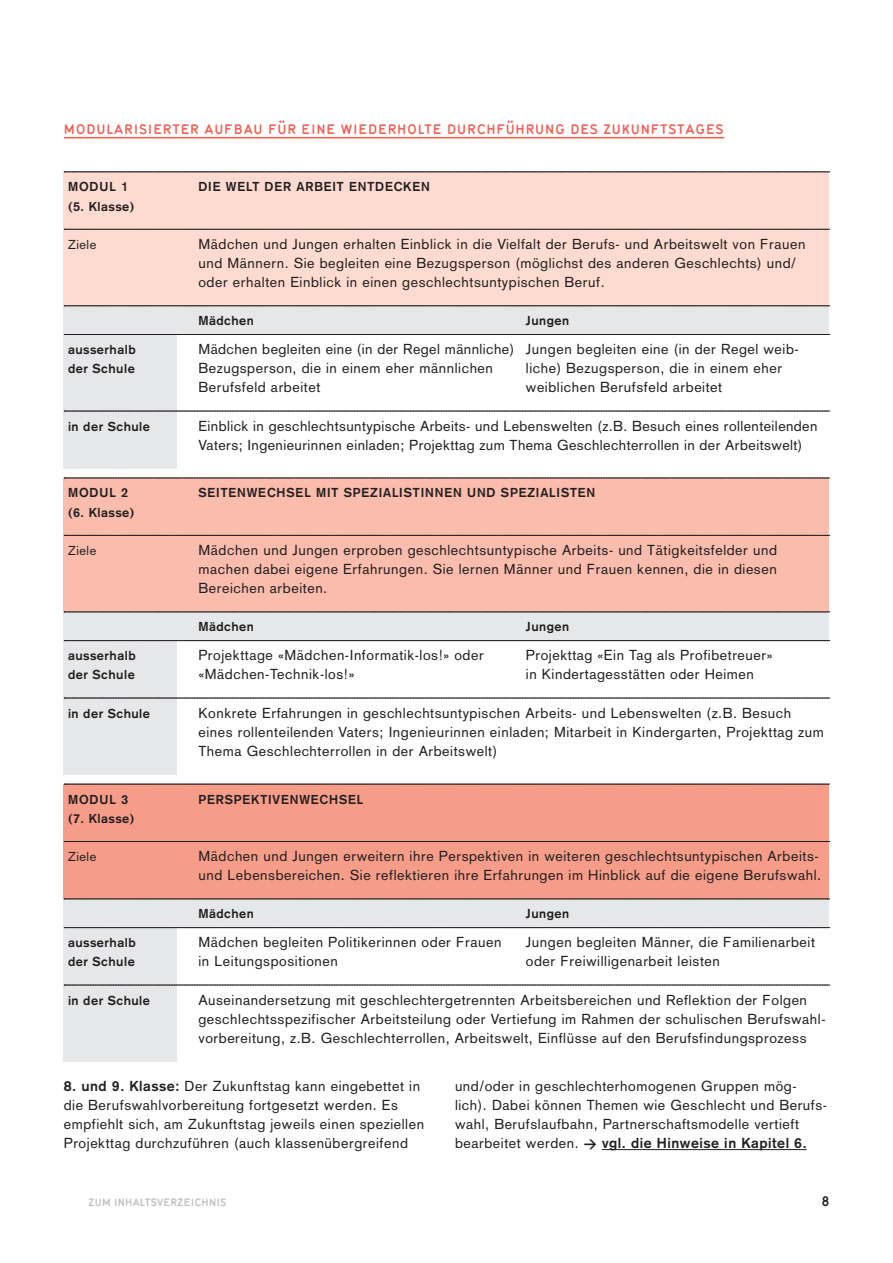
<style>
.page{position:relative;width:893px;height:1263px;background:#fff}
.page>*{position:absolute;margin:0;border:0;box-sizing:border-box;transform-origin:0 0}
.t1{font:14.25px/19.2px "Akzidenz Grotesk";letter-spacing:.04em;color:#231f20}
.t2{font:13.5px "Typ 1451 Boldi";letter-spacing:.06em;color:#f15e54}
.t3{font:13.5px "Typ 1451 Boldi";color:#231f20}
.t4{font:700 12.75px/19.2px "Akzidenz Grotesk";letter-spacing:.04em;color:#231f20}
.t5{font:12.75px "Akzidenz Grotesk";letter-spacing:.04em;color:#231f20}
.t6{font:10.5px "Typ 1451 Boldi";letter-spacing:.02em;color:#bcbdc0}
.s1{font-weight:700}
.s2{font-family:"DIN";font-weight:700;font-size:12.75px}
</style>
<div class="page">
<div style="left:64px;top:306px;width:113px;height:163px;background:#e6e7e9"></div>
<div style="left:64px;top:612px;width:113px;height:163px;background:#e6e7e9"></div>
<div style="left:64px;top:918px;width:113px;height:144px;background:#e6e7e9"></div>
<div style="left:64px;top:306px;width:765px;height:28px;background:#e6e7e9"></div>
<div style="left:64px;top:612px;width:765px;height:28px;background:#e6e7e9"></div>
<div style="left:64px;top:899px;width:765px;height:29px;background:#e6e7e9"></div>
<div style="left:64px;top:172px;width:765px;height:134px;background:#fddbd0"></div>
<div style="left:64px;top:478px;width:765px;height:134px;background:#fabcac"></div>
<div style="left:64px;top:784px;width:765px;height:115px;background:#f69d8a"></div>
<svg style="left:64px;top:171px;width:766px;height:1px"></svg>
<svg style="left:64px;top:229px;width:766px;height:1px"></svg>
<svg style="left:64px;top:305px;width:766px;height:1px"></svg>
<svg style="left:64px;top:334px;width:766px;height:1px"></svg>
<svg style="left:64px;top:411px;width:766px;height:1px"></svg>
<svg style="left:64px;top:478px;width:766px;height:1px"></svg>
<svg style="left:64px;top:535px;width:766px;height:1px"></svg>
<svg style="left:64px;top:611px;width:766px;height:1px"></svg>
<svg style="left:64px;top:640px;width:766px;height:1px"></svg>
<svg style="left:64px;top:698px;width:766px;height:1px"></svg>
<svg style="left:64px;top:784px;width:766px;height:1px"></svg>
<svg style="left:64px;top:841px;width:766px;height:1px"></svg>
<svg style="left:64px;top:898px;width:766px;height:1px"></svg>
<svg style="left:64px;top:927px;width:766px;height:1px"></svg>
<svg style="left:64px;top:985px;width:766px;height:1px"></svg>
<svg style="left:65px;top:137px;width:659px;height:1px"></svg>
<hr style="left:602px;top:1149px;width:205px;height:1px;background:#231f20">
<p class="t2" style="left:64px;top:120px;width:661px">MODULARISIERTER AUFBAU FÜR EIN E WIEDERHOLTE DURCHFÜHRUNG DES ZUKUNFTSTAGES</p>
<p class="t4" style="left:68px;top:177px;width:68px">Modul 1 (5. Klasse)</p>
<p class="t5" style="left:68px;top:237px;width:30px">Ziele</p>
<p class="t4" style="left:68px;top:340px;width:69px">ausserhalb der Schule</p>
<p class="t4" style="left:68px;top:416px;width:83px">in der Schule</p>
<p class="t4" style="left:68px;top:483px;width:68px">Modul 2 (6. Klasse)</p>
<p class="t5" style="left:68px;top:543px;width:30px">Ziele</p>
<p class="t4" style="left:68px;top:646px;width:69px">ausserhalb der Schule</p>
<p class="t4" style="left:68px;top:703px;width:83px">in der Schule</p>
<p class="t4" style="left:68px;top:789px;width:68px">Modul 3 (7. Klasse)</p>
<p class="t5" style="left:68px;top:849px;width:30px">Ziele</p>
<p class="t4" style="left:68px;top:933px;width:69px">ausserhalb der Schule</p>
<p class="t4" style="left:68px;top:990px;width:83px">in der Schule</p>
<p class="t4" style="left:198px;top:177px;width:215px">Die Welt der Arbeit entdecken</p>
<p class="t1" style="left:198px;top:234px;width:609px">Mädchen und Jungen erhalten Einblick in die Vielfalt der Berufs- und Arbeitswelt von Frauen und Männern. Sie begleiten eine Bezugsperson (möglichst des anderen Geschlechts) und/ oder erhalten Einblick in einen geschlechtsuntypischen Beruf.</p>
<p class="t4" style="left:198px;top:311px;width:57px">Mädchen</p>
<p class="t4" style="left:526px;top:311px;width:45px">Jungen</p>
<p class="t1" style="left:198px;top:339px;width:602px">Mädchen begleiten eine (in der Regel männliche) Jungen begleiten eine (in der Regel weib-<br>Bezugsperson, die in einem eher männlichen</p>
<p class="t1" style="left:526px;top:359px;width:258px">liche) Bezugsperson, die in einem eher</p>
<p class="t1" style="left:198px;top:378px;width:123px">Berufsfeld arbeitet</p>
<p class="t1" style="left:526px;top:378px;width:198px">weiblichen Berufsfeld arbeitet</p>
<p class="t1" style="left:198px;top:416px;width:621px">Einblick in geschlechtsuntypische Arbeits- und Lebenswelten (z.B. Besuch eines rollenteilenden<br>Vaters; Ingenieurinnen einladen; Projekttag zum Thema Geschlechterrollen in der Arbeitswelt)</p>
<p class="t4" style="left:198px;top:483px;width:41px">Seitenwe</p>
<p class="t4" style="left:267px;top:483px;width:29px">chsel</p>
<p class="t4" style="left:316px;top:483px;width:46px">mit Spezialis</p>
<p class="t4" style="left:413px;top:483px;width:17px">t innen</p>
<p class="t4" style="left:467px;top:483px;width:52px">und Spezialis</p>
<p class="t4" style="left:570px;top:483px;width:17px">t en</p>
<p class="t1" style="left:198px;top:540px;width:580px;text-align:justify">Mädchen und Jungen erproben geschlechtsuntypische Arbeits- und Tätigkeitsfelder und machen dabei eigene Erfahrungen. Sie lernen Männer und Frauen kennen, die in diesen Bereichen arbeiten.</p>
<p class="t4" style="left:198px;top:617px;width:57px">Mädchen</p>
<p class="t4" style="left:526px;top:617px;width:45px">Jungen</p>
<p class="t1" style="left:198px;top:645px;width:287px">Projekttage «Mädchen-Informatik-los!» oder</p>
<p class="t1" style="left:526px;top:645px;width:248px">Projekttag «Ein Tag als Profibetreuer»</p>
<p class="t1" style="left:198px;top:665px;width:158px">«Mädchen-Technik-los!»</p>
<p class="t1" style="left:526px;top:665px;width:230px">in Kindertagesstätten oder Heimen</p>
<p class="t1" style="left:198px;top:703px;width:627px">Konkrete Erfahrungen in geschlechtsuntypischen Arbeits- und Lebenswelten (z.B. Besuch eines rollenteilenden Vaters; Ingenieurinnen einladen; Mitarbeit in Kindergarten, Projekttag zum<br>Thema Geschlechterrollen in der Arbeitswelt)</p>
<p class="t4" style="left:198px;top:789px;width:37px">Perspek</p>
<p class="t4" style="left:260px;top:789px;width:17px">t ivenwe</p>
<p class="t4" style="left:320px;top:789px;width:29px">chsel</p>
<p class="t1" style="left:198px;top:846px;width:624px">Mädchen und Jungen erweitern ihre Perspektiven in weiteren geschlechtsuntypischen Arbeits&shy;und Lebensbereichen. Sie reflektieren ihre Erfahrungen im Hinblick auf die eigene Berufswahl.</p>
<p class="t4" style="left:198px;top:904px;width:57px">Mädchen</p>
<p class="t4" style="left:526px;top:904px;width:45px">Jungen</p>
<p class="t1" style="left:198px;top:932px;width:305px">Mädchen begleiten Politikerinnen oder Frauen</p>
<p class="t1" style="left:526px;top:932px;width:291px">Jungen begleiten Männer, die Familienarbeit</p>
<p class="t1" style="left:198px;top:952px;width:141px">in Leitungspositionen</p>
<p class="t1" style="left:526px;top:952px;width:195px">oder Freiwilligenarbeit leisten</p>
<p class="t1" style="left:198px;top:990px;width:629px">Auseinandersetzung mit geschlechtergetrennten Arbeitsbereichen und Reflektion der Folgen geschlechtsspezifischer Arbeitsteilung oder Vertiefung im Rahmen der schulischen Berufswahl&shy;vorbereitung, z.B. Geschlechterrollen, Arbeitswelt, Einflüsse auf den Berufsfindungsprozess</p>
<p class="t1" style="left:64px;top:1076px;width:362px"><span class="s1">8. und 9. Klasse:</span> Der Zukunftstag kann eingebettet in die Berufswahlvorbereitung fortgesetzt werden. Es empfiehlt sich, am Zukunftstag jeweils einen speziellen Projekttag durchzuführen (auch klassenübergreifend</p>
<p class="t1" style="left:455px;top:1076px;width:374px">und/oder in geschlechterhomogenen Gruppen mög&shy;lich). Dabei können Themen wie Geschlecht und Berufs&shy;wahl, Berufslaufbahn, Partnerschaftsmodelle vertieft bearbeitet werden. <span class="s2">&gt;</span> <span class="s1">vgl. die Hinweise in Kapitel 6.</span></p>
<p class="t6" style="left:89px;top:1194px;width:44px">ZUM INHALTSVER</p>
<p class="t6" style="left:178px;top:1194px;width:13px">ZEICH</p>
<p class="t6" style="left:209px;top:1194px;width:13px">NIS</p>
<p class="t3" style="left:822px;top:1191px;width:9px">8</p>
</div>
